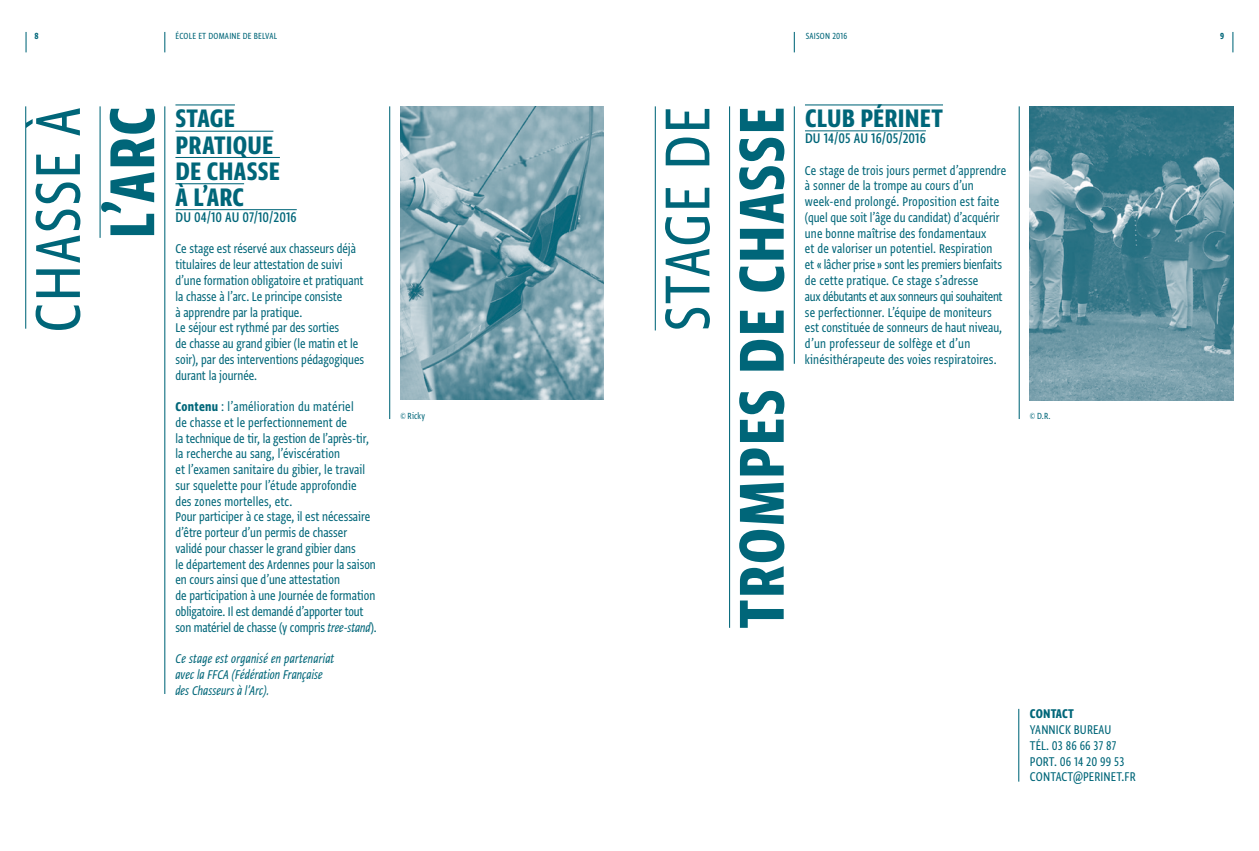
<style>
.page{position:relative;width:1259px;height:851px;background:#fff}
.page>*{position:absolute;margin:0;border:0;box-sizing:border-box;transform-origin:0 0}
.t1{font:75px "Greta Sans Cnd Std Bld";letter-spacing:.02em;color:#006679}
.t2{font:75px "Greta Sans Cnd Std";letter-spacing:.02em;color:#006679}
.t3{font:30px/26.2px "Greta Sans Cnd Std Bld";letter-spacing:.005em;color:#006679}
.t4{font:500 16.5px "Greta Sans Cnd Std";letter-spacing:.005em;color:#006679}
.t5{font:15px/15.8px "Greta Sans Cnd Std";color:#006679}
.t6{font:italic 15px/15.8px "Greta Sans Cnd Std";color:#006679}
.t7{font:15px "Greta Sans Cnd Std Bld";letter-spacing:.005em;color:#006679}
.t8{font:10.5px "Greta Sans Cnd Std";letter-spacing:.02em;color:#006679}
.t9{font:10.5px "Greta Sans Cnd Std Bld";color:#006679}
.s1{font-family:"Greta Sans Cnd Std Bld"}
.s2{font-style:italic}
</style>
<div class="page">
<hr style="left:794px;top:106px;width:1px;height:258px;background:#006679">
<hr style="left:655px;top:106px;width:1px;height:224px;background:#006679">
<hr style="left:729px;top:106px;width:1px;height:521px;background:#006679">
<hr style="left:805px;top:104px;width:138px;height:1px;background:#006679">
<hr style="left:805px;top:130px;width:121px;height:1px;background:#006679">
<img style="left:1030px;top:106px;width:203px;height:294px">
<hr style="left:1018px;top:708px;width:1px;height:73px;background:#006679">
<hr style="left:1018px;top:106px;width:1px;height:313px;background:#006679">
<hr style="left:100px;top:106px;width:1px;height:132px;background:#006679">
<hr style="left:175px;top:104px;width:60px;height:1px;background:#006679">
<hr style="left:175px;top:131px;width:98px;height:1px;background:#006679">
<hr style="left:175px;top:157px;width:105px;height:1px;background:#006679">
<hr style="left:175px;top:183px;width:69px;height:1px;background:#006679">
<hr style="left:175px;top:209px;width:122px;height:1px;background:#006679">
<hr style="left:164px;top:106px;width:1px;height:587px;background:#006679">
<hr style="left:389px;top:106px;width:1px;height:313px;background:#006679">
<img style="left:400px;top:106px;width:204px;height:294px">
<hr style="left:25px;top:106px;width:1px;height:222px;background:#006679">
<svg style="left:26px;top:32px;width:1px;height:20px"></svg>
<svg style="left:794px;top:32px;width:1px;height:20px"></svg>
<svg style="left:164px;top:32px;width:1px;height:20px"></svg>
<svg style="left:1232px;top:32px;width:1px;height:20px"></svg>
<p class="t9" style="left:35px;top:29px;width:6px">8</p>
<p class="t8" style="left:175px;top:29px;width:103px">ÉCOLE ET DOMAINE DE BELVAL</p>
<p class="t8" style="left:806px;top:29px;width:43px">SAISON 2016</p>
<p class="t9" style="left:1220px;top:29px;width:6px">9</p>
<h1 class="t2" style="left:14px;top:332px;width:227px;rotate:-90deg">CHASSE À</h1>
<h1 class="t1" style="left:88px;top:238px;width:133px;rotate:-90deg">L’ARC</h1>
<h2 class="t3" style="left:176px;top:105px;width:106px">STAGE<br>PRATIQUE<br>DE CHASSE<br>À L’ARC</h2>
<p class="t4" style="left:175px;top:207px;width:123px">DU 04/10 AU 07/10/2016</p>
<p class="t5" style="left:175px;top:241px;width:190px">Ce stage est réservé aux chasseurs déjà titulaires de leur attestation de suivi d’une formation obligatoire et pratiquant la chasse à l’arc. Le principe consiste<br>à apprendre par la pratique.<br>Le séjour est rythmé par des sorties<br>de chasse au grand gibier (le matin et le soir), par des interventions pédagogiques durant la journée.</p>
<p class="t5" style="left:175px;top:398px;width:203px"><span class="s1">Contenu</span> : l’amélioration du matériel<br>de chasse et le perfectionnement de<br>la technique de tir, la gestion de l’après-tir, la recherche au sang, l’éviscération<br>et l’examen sanitaire du gibier, le travail sur squelette pour l’étude approfondie<br>des zones mortelles, etc.<br>Pour participer à ce stage, il est nécessaire d’être porteur d’un permis de chasser validé pour chasser le grand gibier dans<br>le département des Ardennes pour la saison en cours ainsi que d’une attestation<br>de participation à une Journée de formation obligatoire. Il est demandé d’apporter tout son matériel de chasse (y compris <span class="s2">tree-stand</span>).</p>
<p class="t6" style="left:175px;top:650px;width:160px">Ce stage est organisé en partenariat avec la FFCA (Fédération Française des Chasseurs à l’Arc).</p>
<p class="t8" style="left:400px;top:409px;width:26px">© Ricky</p>
<h1 class="t2" style="left:643px;top:331px;width:226px;rotate:-90deg">STAGE DE</h1>
<h1 class="t1" style="left:717px;top:628px;width:523px;rotate:-90deg">TROMPES DE CHASSE</h1>
<h2 class="t3" style="left:805px;top:105px;width:139px">CLUB PÉRINET</h2>
<p class="t4" style="left:805px;top:129px;width:122px">DU 14/05 AU 16/05/2016</p>
<p class="t5" style="left:805px;top:162px;width:203px">Ce stage de trois jours permet d’apprendre à sonner de la trompe au cours d’un week-end prolongé. Proposition est faite (quel que soit l’âge du candidat) d’acquérir une bonne maîtrise des fondamentaux<br>et de valoriser un potentiel. Respiration<br>et « lâcher prise » sont les premiers bienfaits de cette pratique. Ce stage s’adresse<br>aux débutants et aux sonneurs qui souhaitent se perfectionner. L’équipe de moniteurs est constituée de sonneurs de haut niveau, d’un professeur de solfège et d’un kinésithérapeute des voies respiratoires.</p>
<p class="t8" style="left:1030px;top:409px;width:22px">© D.R.</p>
<p class="t7" style="left:1030px;top:705px;width:45px">CONTACT</p>
<p class="t5" style="left:1030px;top:721px;width:107px">YANNICK BUREAU<br>TÉL. 03 86 66 37 87<br>PORT. 06 14 20 99 53<br>CONTACT@PERINET.FR</p>
</div>
